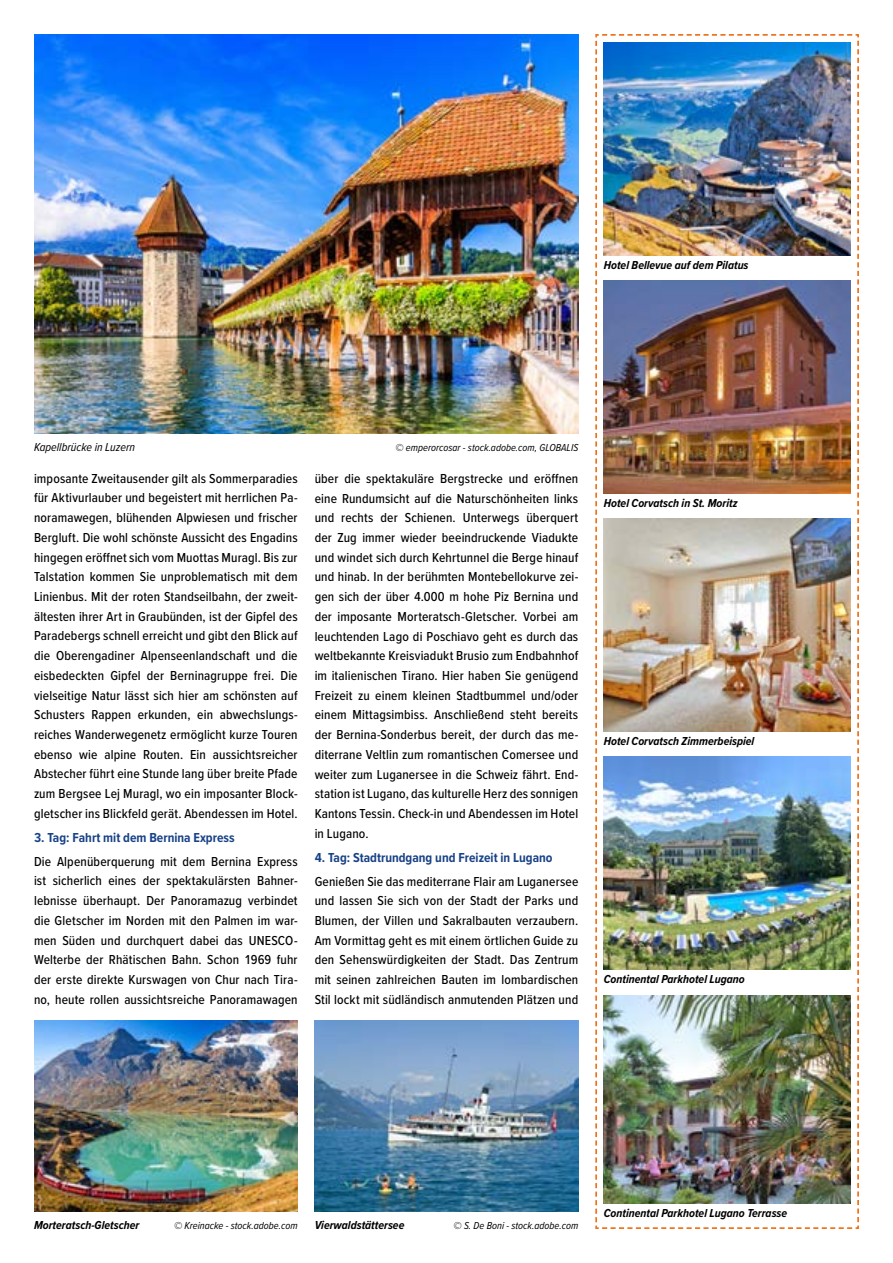
<style>
.page{position:relative;width:893px;height:1263px;background:#fff}
.page>*{position:absolute;margin:0;border:0;box-sizing:border-box;transform-origin:0 0}
.t1{font:500 13.5px/19.6px "Proxima Nova Cond";letter-spacing:.01em;color:#000;text-align:justify}
.t2{font:700 13.5px "Proxima Nova Cond";color:#184287}
.t3{font:italic 700 12px "Proxima Nova Cond";color:#000}
.t4{font:italic 12px "Proxima Nova Cond";color:#000}
.t5{font:italic 10.5px "Proxima Nova Cond";color:#000}
</style>
<div class="page">
<img style="left:34px;top:34px;width:544px;height:400px">
<svg style="left:595px;top:34px;width:264px;height:1195px"></svg>
<img style="left:604px;top:43px;width:246px;height:212px">
<img style="left:604px;top:281px;width:246px;height:212px">
<img style="left:604px;top:519px;width:246px;height:212px">
<img style="left:604px;top:757px;width:246px;height:212px">
<img style="left:604px;top:995px;width:246px;height:208px">
<img style="left:34px;top:1020px;width:264px;height:192px">
<img style="left:315px;top:1020px;width:263px;height:192px">
<p class="t3" style="left:604px;top:256px;width:146px">Hotel Bellevue auf dem Pilatus</p>
<p class="t4" style="left:34px;top:438px;width:103px">Kapellbrücke in Luzern</p>
<p class="t5" style="left:396px;top:439px;width:184px">© emperorcosar - stock.adobe.com, GLOBALIS</p>
<p class="t1" style="left:34px;top:468px;width:265px">imposante Zweitausender gilt als Sommerparadies für Aktivurlauber und begeistert mit herrlichen Pa&shy;noramawegen, blühenden Alpwiesen und frischer Bergluft. Die wohl schönste Aussicht des Engadins hingegen eröffnet sich vom Muottas Muragl. Bis zur Talstation kommen Sie unproblematisch mit dem Linienbus. Mit der roten Standseilbahn, der zweit&shy;ältesten ihrer Art in Graubünden, ist der Gipfel des Paradebergs schnell erreicht und gibt den Blick auf die Oberengadiner Alpenseenlandschaft und die eisbedeckten Gipfel der Berninagruppe frei. Die vielseitige Natur lässt sich hier am schönsten auf Schusters Rappen erkunden, ein abwechslungs&shy;reiches Wanderwegenetz ermöglicht kurze Touren ebenso wie alpine Routen. Ein aussichtsreicher Abstecher führt eine Stunde lang über breite Pfade zum Bergsee Lej Muragl, wo ein imposanter Block&shy;gletscher ins Blickfeld gerät. Abendessen im Hotel.</p>
<p class="t2" style="left:34px;top:827px;width:202px">3. Tag: Fahrt mit dem Bernina Express</p>
<p class="t1" style="left:34px;top:851px;width:265px">Die Alpenüberquerung mit dem Bernina Express ist sicherlich eines der spektakulärsten Bahner&shy;lebnisse überhaupt. Der Panoramazug verbindet die Gletscher im Norden mit den Palmen im war&shy;men Süden und durchquert dabei das UNESCO-Welterbe der Rhätischen Bahn. Schon 1969 fuhr der erste direkte Kurswagen von Chur nach Tira&shy;no, heute rollen aussichtsreiche Panoramawagen</p>
<p class="t1" style="left:315px;top:468px;width:265px">über die spektakuläre Bergstrecke und eröffnen eine Rundumsicht auf die Naturschönheiten links und rechts der Schienen. Unterwegs überquert der Zug immer wieder beeindruckende Viadukte und windet sich durch Kehrtunnel die Berge hinauf und hinab. In der berühmten Montebellokurve zei&shy;gen sich der über 4.000 m hohe Piz Bernina und der imposante Morteratsch-Gletscher. Vorbei am leuchtenden Lago di Poschiavo geht es durch das weltbekannte Kreisviadukt Brusio zum Endbahnhof im italienischen Tirano. Hier haben Sie genügend Freizeit zu einem kleinen Stadtbummel und/oder einem Mittagsimbiss. Anschließend steht bereits der Bernina-Sonderbus bereit, der durch das me&shy;diterrane Veltlin zum romantischen Comersee und weiter zum Luganersee in die Schweiz fährt. End&shy;station ist Lugano, das kulturelle Herz des sonnigen Kantons Tessin. Check-in und Abendessen im Hotel in Lugano.</p>
<p class="t2" style="left:315px;top:847px;width:239px">4. Tag: Stadtrundgang und Freizeit in Lugano</p>
<p class="t1" style="left:315px;top:871px;width:265px">Genießen Sie das mediterrane Flair am Luganersee und lassen Sie sich von der Stadt der Parks und Blumen, der Villen und Sakralbauten verzaubern.<br>Am Vormittag geht es mit einem örtlichen Guide zu den Sehenswürdigkeiten der Stadt. Das Zentrum mit seinen zahlreichen Bauten im lombardischen Stil lockt mit südländisch anmutenden Plätzen und</p>
<p class="t3" style="left:604px;top:494px;width:135px">Hotel Corvatsch in St. Moritz</p>
<p class="t3" style="left:604px;top:732px;width:152px">Hotel Corvatsch Zimmerbeispiel</p>
<p class="t3" style="left:604px;top:970px;width:143px">Continental Parkhotel Lugano</p>
<p class="t3" style="left:34px;top:1216px;width:107px">Morteratsch-Gletscher</p>
<p class="t5" style="left:174px;top:1218px;width:125px">© Kreinacke - stock.adobe.com</p>
<p class="t3" style="left:315px;top:1216px;width:91px">Vierwaldstättersee</p>
<p class="t5" style="left:454px;top:1218px;width:126px">© S. De Boni - stock.adobe.com</p>
<p class="t3" style="left:604px;top:1204px;width:185px">Continental Parkhotel Lugano Terrasse</p>
</div>
